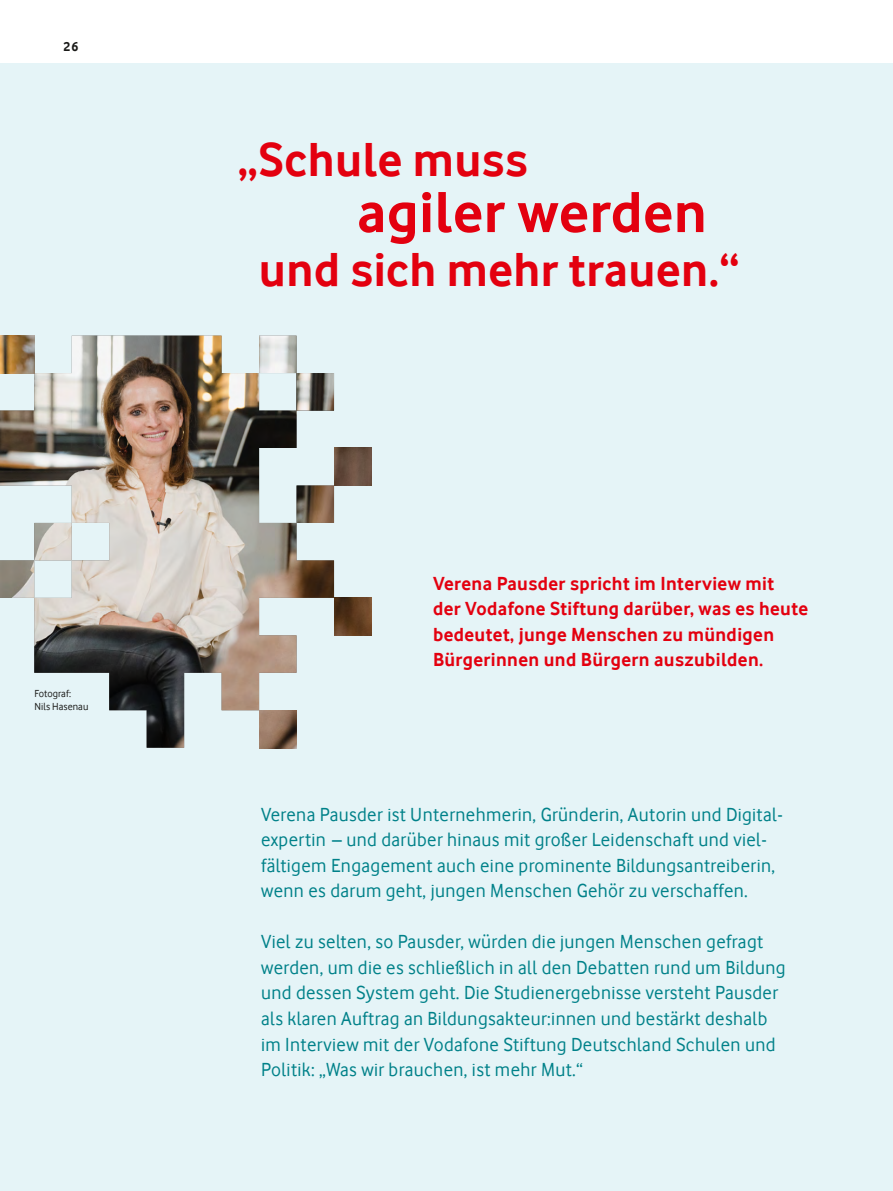
<style>
.page{position:relative;width:893px;height:1191px;background:#fff}
.page>*{position:absolute;margin:0;border:0;box-sizing:border-box;transform-origin:0 0}
.t1{font:700 60px "Vodafone Rg";letter-spacing:.01em;color:#e3000f}
.t2{font:700 49.2px "Vodafone Rg";letter-spacing:.01em;color:#e3000f}
.t3{font:19.5px/25.5px "Vodafone Rg";letter-spacing:.02em;color:#008189}
.t4{font:700 19.5px/25.5px "Vodafone Rg";letter-spacing:.02em;color:#e3000f}
.t5{font:700 13.5px "Vodafone Rg";color:#1a1a18}
.t6{font:10.5px/13.5px "Vodafone Rg";letter-spacing:.005em;color:#1a1a18}
</style>
<div class="page">
<div style="left:0;top:64px;width:893px;height:1127px;background:#e5f4f7"></div>
<img style="left:0;top:336px;width:334px;height:411px">
<img style="left:334px;top:448px;width:37px;height:37px">
<img style="left:259px;top:710px;width:38px;height:38px">
<img style="left:0;top:335px;width:34px;height:38px">
<img style="left:334px;top:597px;width:38px;height:38px">
<p class="t5" style="left:63px;top:39px;width:17px">26</p>
<p class="t6" style="left:35px;top:686px;width:55px">Fotograf:<br>Nils Hasenau</p>
<h2 class="t2" style="left:238px;top:131px;width:291px">„Schule muss</h2>
<h1 class="t1" style="left:357px;top:177px;width:351px">agiler werden</h1>
<h2 class="t2" style="left:259px;top:241px;width:482px">und sich mehr trauen.“</h2>
<p class="t4" style="left:433px;top:570px;width:377px">Verena Pausder spricht im Interview mit<br>der Vodafone Stiftung darüber, was es heute bedeutet, junge Menschen zu mündigen Bürgerinnen und Bürgern auszubilden.</p>
<p class="t3" style="left:261px;top:801px;width:523px">Verena Pausder ist Unternehmerin, Gründerin, Autorin und Digital&shy;ex-pertin – und darüber hinaus mit großer Leidenschaft und viel&shy;fältigem Engagement auch eine prominente Bildungsantreiberin, wenn es darum geht, jungen Menschen Gehör zu verschaffen.</p>
<p class="t3" style="left:261px;top:929px;width:526px">Viel zu selten, so Pausder, würden die jungen Menschen gefragt werden, um die es schließlich in all den Debatten rund um Bildung und dessen System geht. Die Studienergebnisse versteht Pausder als klaren Auftrag an Bildungsakteur:innen und bestärkt deshalb im Interview mit der Vodafone Stiftung Deutschland Schulen und Politik: „Was wir brauchen, ist mehr Mut.“</p>
</div>
